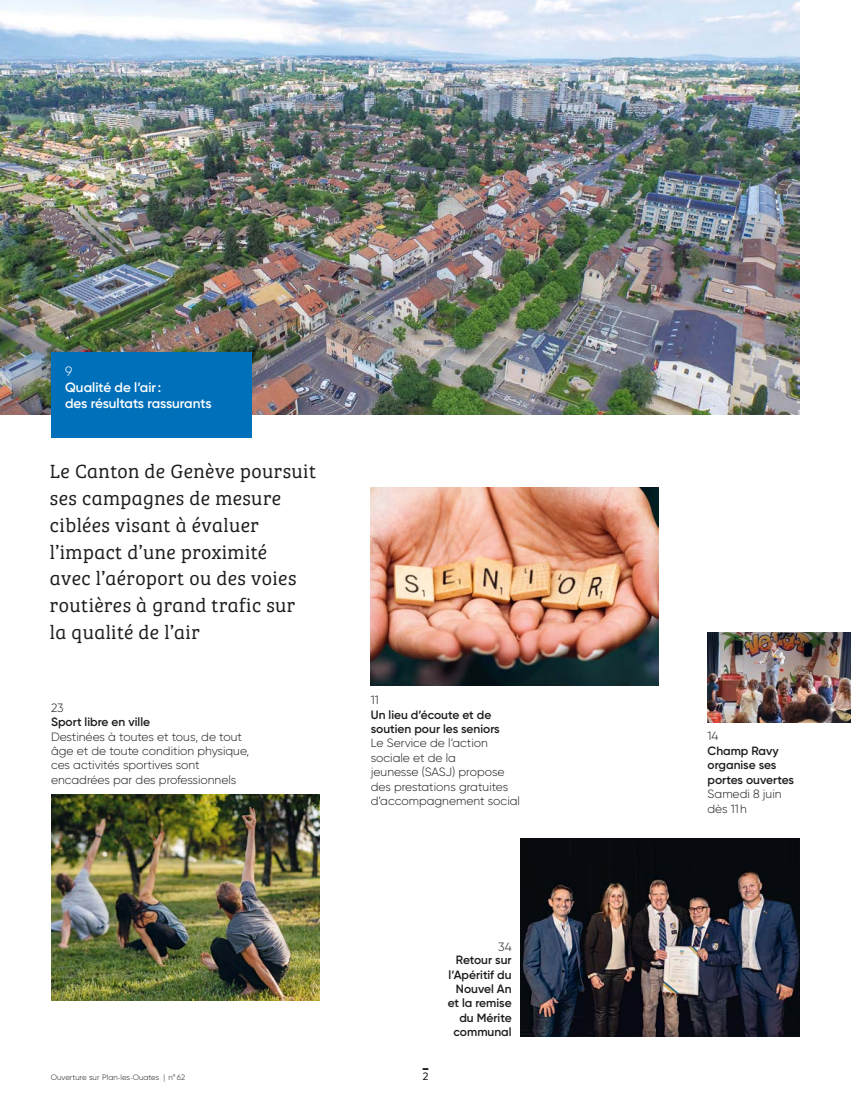
<style>
.page{position:relative;width:851px;height:1106px;background:#fff}
.page>*{position:absolute;margin:0;border:0;box-sizing:border-box;transform-origin:0 0}
.t1{font:19.8px/26.8px "Bree Serif Lt";letter-spacing:.02em;color:#1d1d1b}
.t2{font:600 13.5px/16.2px "Gilroy";color:#fff}
.t3{font:300 13.5px "Gilroy";color:#fff}
.t4{font:300 12px/14.4px "Gilroy";color:#1d1d1b}
.t5{font:600 12px/14.4px "Gilroy";color:#1d1d1b}
.t6{font:300 10.5px "Gilroy";color:#1d1d1b}
.t7{font:300 7.8px "Gilroy";color:#1d1d1b}
.s1{font-size:7.05px}
</style>
<div class="page">
<img style="left:0;top:0;width:799px;height:415px">
<div style="left:51px;top:352px;width:200px;height:85px;background:#0070ba"></div>
<img style="left:51px;top:794px;width:268px;height:206px">
<img style="left:520px;top:838px;width:279px;height:198px">
<div style="left:371px;top:486px;width:289px;height:201px;background:#717d85;opacity:.15"></div>
<img style="left:707px;top:632px;width:143px;height:90px">
<p class="t3" style="left:65px;top:362px;width:9px">9</p>
<p class="t2" style="left:65px;top:379px;width:148px">Qualité de l’air:<br>des résultats rassurants</p>
<h1 class="t1" style="left:50px;top:457px;width:267px">Le Canton de Genève poursuit ses campagnes de mesure ciblées visant à évaluer l’impact d’une proximité<br>avec l’aéroport ou des voies routières à grand trafic sur la qualité de l’air</h1>
<p class="t4" style="left:51px;top:700px;width:14px">23</p>
<p class="t5" style="left:51px;top:714px;width:101px">Sport libre en ville</p>
<p class="t4" style="left:51px;top:729px;width:200px">Destinées à toutes et tous, de tout âge et de toute condition physique, ces activités sportives sont encadrées par des professionnels</p>
<p class="t4" style="left:371px;top:692px;width:9px">11</p>
<p class="t5" style="left:371px;top:707px;width:130px">Un lieu d’écoute et de soutien pour les seniors</p>
<p class="t4" style="left:371px;top:735px;width:151px">Le Service de l’action sociale et de la<br>jeunesse (SASJ) propose des prestations gratuites d’accompagnement social</p>
<p class="t4" style="left:498px;top:939px;width:15px">34</p>
<p class="t5" style="left:447px;top:952px;width:65px;text-align:right">Retour sur l’Apéritif du<br>Nouvel An et la remise du Mérite communal</p>
<p class="t7" style="left:51px;top:1073px;width:136px">Ouverture sur Plan-les-Ouates | n<span class="s1">°</span> 62</p>
<p class="t6" style="left:422px;top:1070px;width:7px">2</p>
<p class="t4" style="left:707px;top:729px;width:12px">14</p>
<p class="t5" style="left:707px;top:743px;width:88px">Champ Ravy organise ses portes ouvertes</p>
<p class="t4" style="left:707px;top:786px;width:76px">Samedi 8 juin dès 11h</p>
</div>
